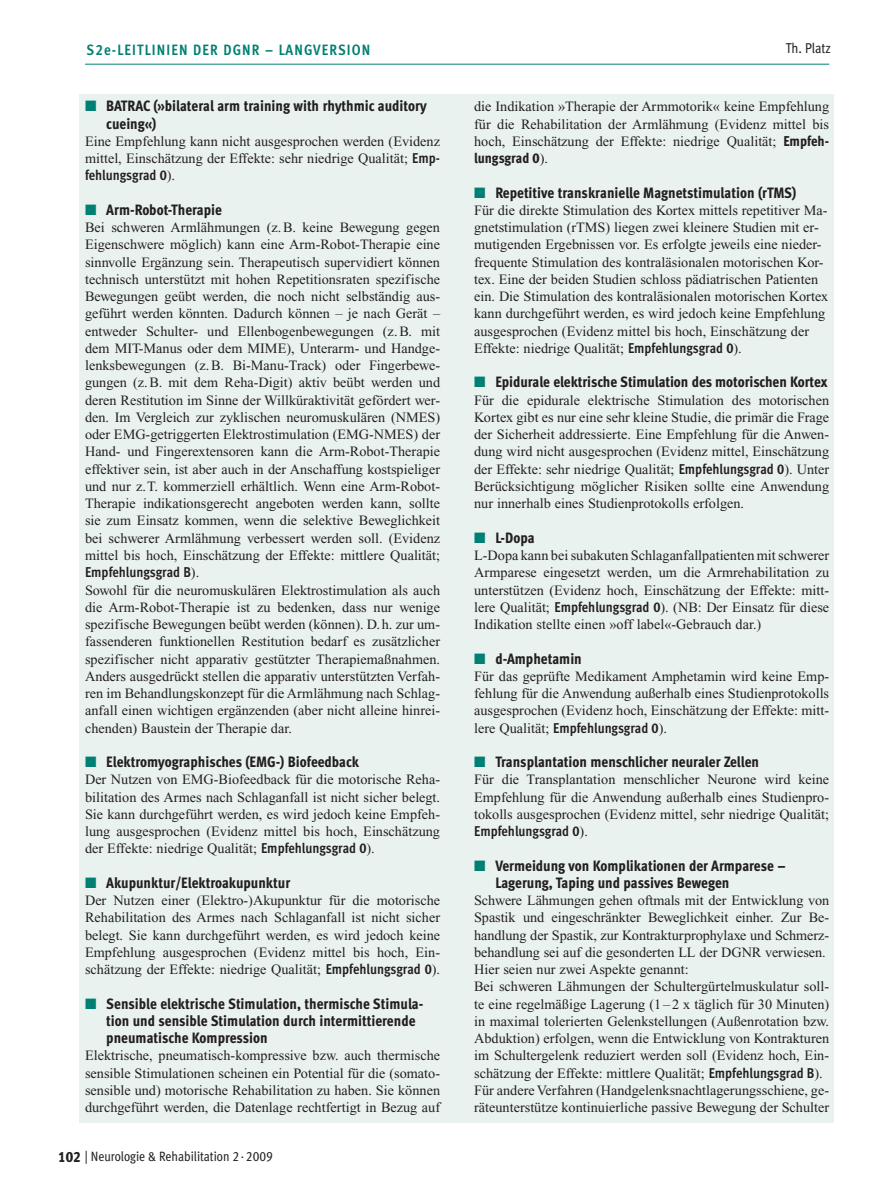
<style>
.page{position:relative;width:893px;height:1191px;background:#fff}
.page>*{position:absolute;margin:0;border:0;box-sizing:border-box;transform-origin:0 0}
.t1{font:15px/17.2px "Meta Cond Extra Bold LF";color:#231f20}
.t2{font:700 15px "Meta Cond";letter-spacing:.075em;color:#008072}
.t3{font:14.25px/17.2px "Times New Roman";color:#231f20;text-align:justify}
.t4{font:14.25px "Meta Cond Bold LF";color:#231f20}
.t5{font:14.25px "Meta Cond Extra Bold LF";color:#231f20}
.t6{font:14.25px "Meta Cond Book LF";letter-spacing:-.005em;color:#231f20}
.t7{font:13.5px "Meta Cond Book LF";color:#231f20}
.s1{font-family:"Meta Cond Bold LF";font-weight:400}
.s2{color:#008072}
.s3{font-family:"Meta Cond Bold LF"}
.s4{font-family:"Times New Roman"}
.s5{font-family:"Meta Cond Extra Bold LF";font-size:15px}
.s6{font-family:"Meta Cond Extra Bold LF"}
</style>
<div class="page">
<hr style="left:85px;top:64px;width:744px;height:1px;background:#008072">
<div style="left:79px;top:94px;width:754px;height:1029px;background:#eaf2f0"></div>
<p class="t2" style="left:87px;top:41px;width:285px">S<span class="s1">2e</span>-LEITLINIEN DER DGNR – LANGVERSION</p>
<p class="t6" style="left:786px;top:40px;width:47px">Th. Platz</p>
<p class="t1" style="left:106px;top:97px;width:322px;text-indent:-21px"><span class="s2">■</span> BATRAC (»bilateral arm training with rhythmic auditory cueing«)</p>
<p class="t3" style="left:85px;top:132px;width:357px">Eine Empfehlung kann nicht ausgesprochen werden (Evidenz mittel, Einschätzung der Effekte: sehr niedrige Qualität; <span class="s3">Emp-</span></p>
<p class="t4" style="left:85px;top:167px;width:92px">fehlungsgrad 0<span class="s4">).</span></p>
<p class="t1" style="left:85px;top:201px;width:139px"><span class="s2">■</span> Arm-Robot-Therapie</p>
<p class="t3" style="left:85px;top:219px;width:357px">Bei schweren Armlähmungen (z.B. keine Bewegung gegen Eigenschwere möglich) kann eine Arm-Robot-Therapie eine sinnvolle Ergänzung sein. Therapeutisch supervidiert können technisch unterstützt mit hohen Repetitionsraten spezifische Bewegungen geübt werden, die noch nicht selbständig aus&shy;geführt werden könnten. Dadurch können – je nach Gerät – entweder Schulter- und Ellenbogenbewegungen (z.B. mit dem MIT-Manus oder dem MIME), Unterarm- und Handge&shy;lenksbewegungen (z.B. Bi-Manu-Track) oder Fingerbewe&shy;gungen (z.B. mit dem Reha-Digit) aktiv beübt werden und deren Restitution im Sinne der Willküraktivität gefördert wer&shy;den. Im Vergleich zur zyklischen neuromuskulären (NMES) oder EMG-getriggerten Elektrostimulation (EMG-NMES) der Hand- und Fingerextensoren kann die Arm-Robot-Therapie effektiver sein, ist aber auch in der Anschaffung kostspieliger und nur z.T. kommerziell erhältlich. Wenn eine Arm-Robot-Therapie indikationsgerecht angeboten werden kann, sollte sie zum Einsatz kommen, wenn die selektive Beweglichkeit bei schwerer Armlähmung verbessert werden soll. (Evidenz mittel bis hoch, Einschätzung der Effekte: mittlere Qualität;</p>
<p class="t4" style="left:85px;top:564px;width:116px">Empfehlungsgrad B<span class="s4">).</span></p>
<p class="t3" style="left:85px;top:581px;width:357px">Sowohl für die neuromuskulären Elektrostimulation als auch die Arm-Robot-Therapie ist zu bedenken, dass nur wenige spezifische Bewegungen beübt werden (können). D. h. zur um&shy;fassenderen funktionellen Restitution bedarf es zusätzlicher spezifischer nicht apparativ gestützter Therapiemaßnahmen.<br>Anders ausgedrückt stellen die apparativ unterstützten Verfah&shy;ren im Behandlungskonzept für die Armlähmung nach Schlag&shy;anfall einen wichtigen ergänzenden (aber nicht alleine hinrei&shy;chenden) Baustein der Therapie dar.</p>
<p class="t1" style="left:85px;top:753px;width:276px"><span class="s2">■</span> Elektromyographisches (EMG-) Biofeedback</p>
<p class="t3" style="left:85px;top:771px;width:357px">Der Nutzen von EMG-Biofeedback für die motorische Reha&shy;bilitation des Armes nach Schlaganfall ist nicht sicher belegt.<br>Sie kann durchgeführt werden, es wird jedoch keine Empfeh&shy;lung ausgesprochen (Evidenz mittel bis hoch, Einschätzung der Effekte: niedrige Qualität; <span class="s3">Empfehlungsgrad 0</span>).</p>
<p class="t1" style="left:85px;top:874px;width:207px"><span class="s2">■</span> Akupunktur/Elektroakupunktur</p>
<p class="t3" style="left:85px;top:891px;width:357px">Der Nutzen einer (Elektro-)Akupunktur für die motorische Rehabilitation des Armes nach Schlaganfall ist nicht sicher belegt. Sie kann durchgeführt werden, es wird jedoch keine Empfehlung ausgesprochen (Evidenz mittel bis hoch, Ein&shy;schätzung der Effekte: niedrige Qualität; <span class="s3">Empfehlungsgrad 0</span>).</p>
<p class="t1" style="left:106px;top:994px;width:319px;text-indent:-21px"><span class="s2">■</span> Sensible elektrische Stimulation, thermische Stimula&shy;tion und sensible Stimulation durch intermittierende pneumatische Kompression</p>
<p class="t3" style="left:85px;top:1047px;width:357px">Elektrische, pneumatisch-kompressive bzw. auch thermische sensible Stimulationen scheinen ein Potential für die (somato&shy;sensible und) motorische Rehabilitation zu haben. Sie können durchgeführt werden, die Datenlage rechtfertigt in Bezug auf</p>
<p class="t7" style="left:58px;top:1148px;width:216px"><span class="s5">102</span> | Neurologie &amp; Rehabilitation 2 · 2009</p>
<p class="t3" style="left:474px;top:98px;width:357px">die Indikation »Therapie der Armmotorik« keine Empfehlung für die Rehabilitation der Armlähmung (Evidenz mittel bis hoch, Einschätzung der Effekte: niedrige Qualität; <span class="s6">Empfeh-</span></p>
<p class="t5" style="left:474px;top:150px;width:75px">lungsgrad 0<span class="s4">).</span></p>
<p class="t1" style="left:474px;top:184px;width:324px"><span class="s2">■</span> Repetitive transkranielle Magnetstimulation (rTMS)</p>
<p class="t3" style="left:474px;top:201px;width:356px;text-align:left">Für die direkte Stimulation des Kortex mittels repetitiver Ma&shy;gnetstimulation (rTMS) liegen zwei kleinere Studien mit er&shy;mutigenden Ergebnissen vor. Es erfolgte jeweils eine nieder&shy;frequente Stimulation des kontraläsionalen motorischen Kor&shy;tex. Eine der beiden Studien schloss pädiatrischen Patienten ein. Die Stimulation des kontraläsionalen motorischen Kortex kann durchgeführt werden, es wird jedoch keine Empfehlung ausgesprochen (Evidenz mittel bis hoch, Einschätzung der Effekte: niedrige Qualität; <span class="s3">Empfehlungsgrad 0</span>).</p>
<p class="t1" style="left:474px;top:373px;width:355px"><span class="s2">■</span> Epidurale elektrische Stimulation des motorischen Kortex</p>
<p class="t3" style="left:474px;top:391px;width:357px">Für die epidurale elektrische Stimulation des motorischen Kortex gibt es nur eine sehr kleine Studie, die primär die Frage der Sicherheit addressierte. Eine Empfehlung für die Anwen&shy;dung wird nicht ausgesprochen (Evidenz mittel, Einschätzung der Effekte: sehr niedrige Qualität; <span class="s3">Empfehlungsgrad 0</span>). Unter Berücksichtigung möglicher Risiken sollte eine Anwendung nur innerhalb eines Studienprotokolls erfolgen.</p>
<p class="t1" style="left:474px;top:529px;width:62px"><span class="s2">■</span> L-Dopa</p>
<p class="t3" style="left:474px;top:546px;width:357px">L-Dopa kann bei subakuten Schlaganfallpatienten mit schwerer Armparese eingesetzt werden, um die Armrehabilitation zu unterstützen (Evidenz hoch, Einschätzung der Effekte: mitt&shy;lere Qualität; <span class="s3">Empfehlungsgrad 0</span>). (NB: Der Einsatz für diese Indikation stellte einen »off label«-Gebrauch dar.)</p>
<p class="t1" style="left:474px;top:649px;width:109px"><span class="s2">■</span> d-Amphetamin</p>
<p class="t3" style="left:474px;top:667px;width:357px">Für das geprüfte Medikament Amphetamin wird keine Emp&shy;fehlung für die Anwendung außerhalb eines Studienprotokolls ausgesprochen (Evidenz hoch, Einschätzung der Effekte: mitt-</p>
<p class="t4" style="left:474px;top:719px;width:194px"><span class="s4">lere Qualität;</span> Empfehlungsgrad 0<span class="s4">).</span></p>
<p class="t1" style="left:474px;top:753px;width:286px"><span class="s2">■</span> Transplantation menschlicher neuraler Zellen</p>
<p class="t3" style="left:474px;top:771px;width:357px">Für die Transplantation menschlicher Neurone wird keine Empfehlung für die Anwendung außerhalb eines Studienpro&shy;tokolls ausgesprochen (Evidenz mittel, sehr niedrige Qualität;</p>
<p class="t4" style="left:474px;top:822px;width:115px">Empfehlungsgrad 0<span class="s4">).</span></p>
<p class="t1" style="left:495px;top:856px;width:292px;text-indent:-21px"><span class="s2">■</span> Vermeidung von Komplikationen der Armparese –<br>Lagerung, Taping und passives Bewegen</p>
<p class="t3" style="left:474px;top:891px;width:357px;text-align:left">Schwere Lähmungen gehen oftmals mit der Entwicklung von Spastik und eingeschränkter Beweglichkeit einher. Zur Be&shy;handlung der Spastik, zur Kontrakturprophylaxe und Schmerz&shy;behandlung sei auf die gesonderten LL der DGNR verwiesen.<br>Hier seien nur zwei Aspekte genannt:<br>Bei schweren Lähmungen der Schultergürtelmuskulatur soll&shy;te eine regelmäßige Lagerung (1 –2 x täglich für 30 Minuten) in maximal tolerierten Gelenkstellungen (Außenrotation bzw.<br>Abduktion) erfolgen, wenn die Entwicklung von Kontrakturen im Schultergelenk reduziert werden soll (Evidenz hoch, Ein&shy;schätzung der Effekte: mittlere Qualität; <span class="s3">Empfehlungsgrad B</span>).<br>Für andere Verfahren (Handgelenksnachtlagerungsschiene, ge&shy;räteunterstütze kontinuierliche passive Bewegung der Schulter</p>
</div>
